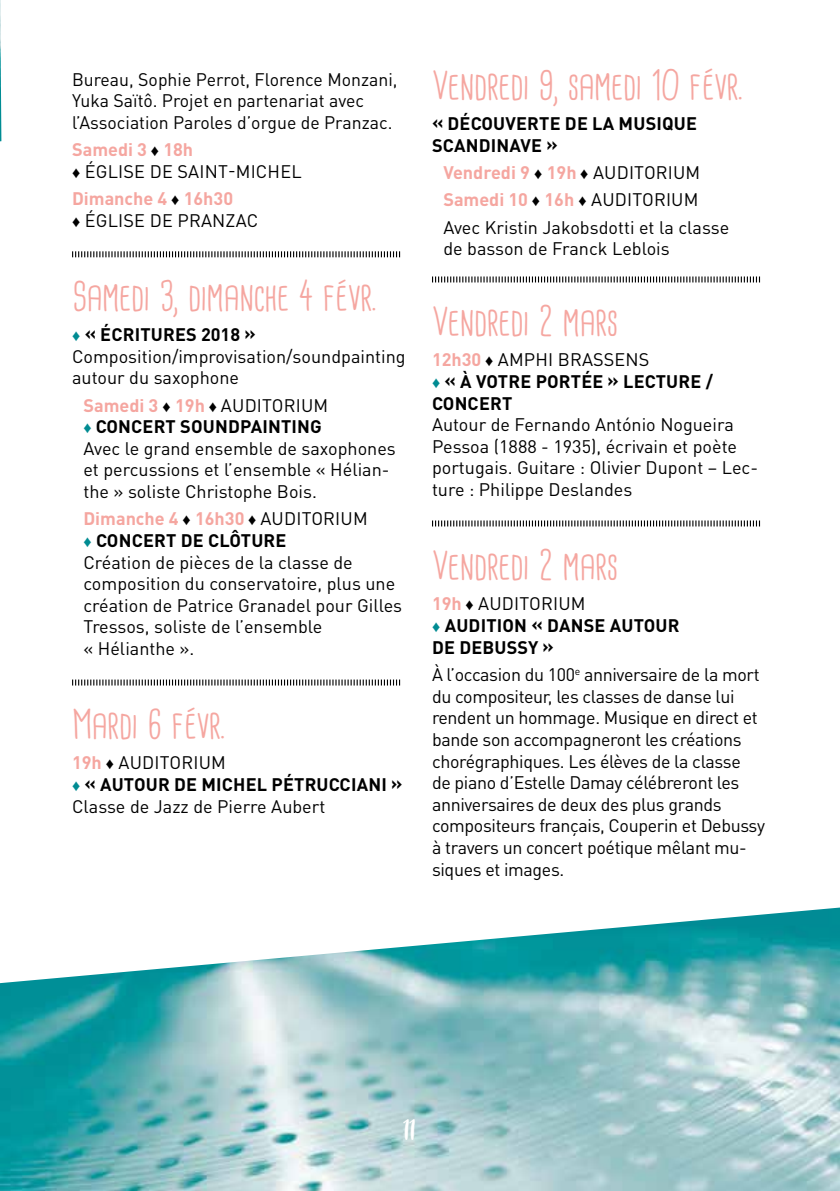
<style>
.page{position:relative;width:840px;height:1191px;background:#fff}
.page>*{position:absolute;margin:0;border:0;box-sizing:border-box;transform-origin:0 0}
.t1{font:40px "Cardenio Modern";color:#f5a6a0}
.t2{font:18px/21.6px "DIN Pro";color:#000}
.t3{font:18px/21.6px "DIN Pro";letter-spacing:-.02em;color:#000}
.t4{font:700 18px/21.6px "DIN Pro";letter-spacing:.01em;color:#000}
.t5{font:14px "Luna";color:#fff}
.s1{font-weight:700;color:#f5a6a0}
.s2{font-family:"Arial";font-size:16px}
.s3{font-family:"Arial";font-size:16px;color:#008b92}
.s4{font-weight:700}
.s5{color:#f5a6a0}
.s6{font-family:"Arial";font-weight:400;font-size:16px}
.s7{font-weight:400}
.s8{font-family:"Arial";font-weight:400;font-size:16px;color:#008b92}
</style>
<div class="page">
<svg style="left:72px;top:251px;width:328px;height:6px"></svg>
<svg style="left:72px;top:679px;width:328px;height:6px"></svg>
<svg style="left:432px;top:276px;width:327px;height:6px"></svg>
<svg style="left:432px;top:520px;width:327px;height:6px"></svg>
<img style="left:0;top:0;width:1px;height:141px">
<img style="left:0;top:907px;width:839px;height:284px">
<p class="t2" style="left:72px;top:68px;width:327px">Bureau, Sophie Perrot, Florence Monzani,<br>Yuka Saïtô. Projet en partenariat avec l’Association Paroles d’orgue de Pranzac.</p>
<p class="t2" style="left:72px;top:138px;width:231px"><span class="s1">Samedi 3</span> <span class="s2">♦</span> <span class="s1">18h<br></span><span class="s2">♦</span> ÉGLISE DE SAINT-MICHEL</p>
<p class="t2" style="left:72px;top:187px;width:187px"><span class="s1">Dimanche 4</span> <span class="s2">♦</span> <span class="s1">16h30<br></span><span class="s2">♦</span> ÉGLISE DE PRANZAC</p>
<h1 class="t1" style="left:72px;top:273px;width:305px">Samedi 3, dimanche 4 févr.</h1>
<p class="t2" style="left:72px;top:323px;width:335px"><span class="s3">♦</span> <span class="s4">« ÉCRITURES 2018 »<br></span>Composition/improvisation/soundpainting autour du saxophone</p>
<p class="t2" style="left:83px;top:393px;width:314px"><span class="s1">Samedi 3</span> <span class="s2">♦</span> <span class="s1">19h</span> <span class="s2">♦</span> AUDITORIUM<br><span class="s3">♦</span> <span class="s4">CONCERT SOUNDPAINTING<br></span>Avec le grand ensemble de saxophones et percussions et l’ensemble « Hélian&shy;the » soliste Christophe Bois.</p>
<p class="t2" style="left:83px;top:507px;width:320px"><span class="s1">Dimanche 4</span> <span class="s2">♦</span> <span class="s1">16h30</span> <span class="s2">♦</span> AUDITORIUM<br><span class="s3">♦</span> <span class="s4">CONCERT DE CLÔTURE<br></span>Création de pièces de la classe de composition du conservatoire, plus une création de Patrice Granadel pour Gilles<br>Tressos, soliste de l’ensemble<br>« Hélianthe ».</p>
<h1 class="t1" style="left:72px;top:701px;width:154px">Mardi 6 févr.</h1>
<p class="t2" style="left:72px;top:751px;width:331px"><span class="s1">19h</span> <span class="s2">♦</span> AUDITORIUM<br><span class="s3">♦</span> <span class="s4">« AUTOUR DE MICHEL PÉTRUCCIANI »<br></span>Classe de Jazz de Pierre Aubert</p>
<h1 class="t1" style="left:432px;top:62px;width:312px">Vendredi 9, samedi 10 févr.</h1>
<p class="t4" style="left:432px;top:112px;width:266px">« DÉCOUVERTE DE LA MUSIQUE<br>SCANDINAVE »</p>
<p class="t2" style="left:443px;top:158px;width:287px;line-height:27.2px"><span class="s1">Vendredi 9</span> <span class="s2">♦</span> <span class="s1">19h</span> <span class="s2">♦</span> AUDITORIUM<br><span class="s1">Samedi 10</span> <span class="s2">♦</span> <span class="s1">16h</span> <span class="s2">♦</span> AUDITORIUM<br>Avec Kristin Jakobsdotti et la classe</p>
<p class="t2" style="left:443px;top:237px;width:228px">de basson de Franck Leblois</p>
<h1 class="t1" style="left:432px;top:298px;width:187px">Vendredi 2 mars</h1>
<p class="t4" style="left:432px;top:348px;width:282px"><span class="s5">12h30</span> <span class="s6">♦</span> <span class="s7">AMPHI BRASSENS<br></span><span class="s8">♦</span> « À VOTRE PORTÉE » LECTURE /<br>CONCERT</p>
<p class="t2" style="left:432px;top:413px;width:327px">Autour de Fernando António Nogueira Pessoa (1888 - 1935), écrivain et poète portugais. Guitare : Olivier Dupont – Lec&shy;ture : Philippe Deslandes</p>
<h1 class="t1" style="left:432px;top:542px;width:187px">Vendredi 2 mars</h1>
<p class="t4" style="left:432px;top:592px;width:249px"><span class="s5">19h</span> <span class="s6">♦</span> <span class="s7">AUDITORIUM<br></span><span class="s8">♦</span> AUDITION « DANSE AUTOUR<br>DE DEBUSSY »</p>
<p class="t3" style="left:432px;top:663px;width:334px">À l’occasion du 100<sup>e</sup> anniversaire de la mort du compositeur, les classes de danse lui rendent un hommage. Musique en direct et bande son accompagneront les créations chorégraphiques. Les élèves de la classe<br>de piano d’Estelle Damay célébreront les anniversaires de deux des plus grands compositeurs français, Couperin et Debussy à travers un concert poétique mêlant mu&shy;siques et images.</p>
<p class="t5" style="left:403px;top:1127px;width:14px">11</p>
</div>
